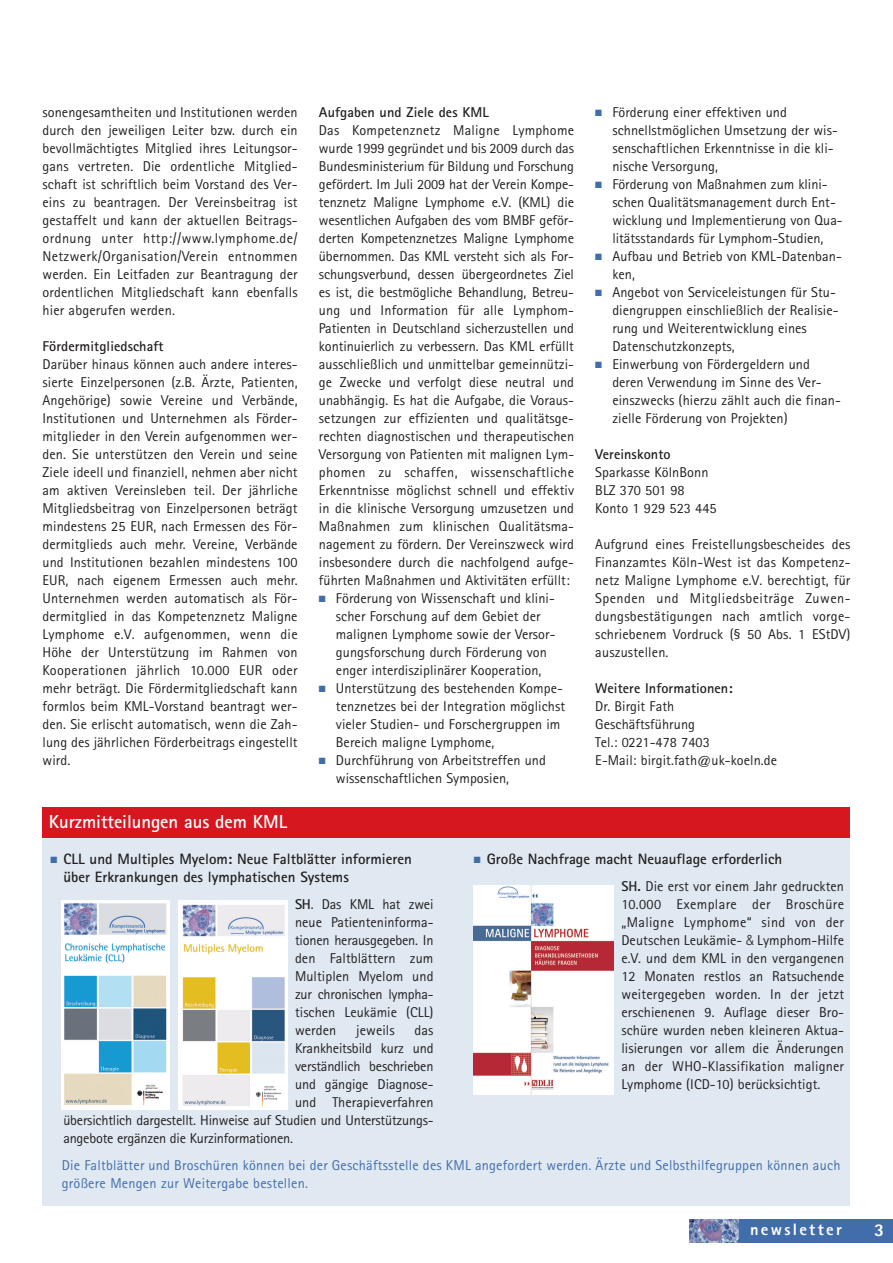
<style>
.page{position:relative;width:893px;height:1263px;background:#fff}
.page>*{position:absolute;margin:0;border:0;box-sizing:border-box;transform-origin:0 0}
.t1{font:700 18.75px "Rotis Sans Serif";letter-spacing:-.005em;color:#fff}
.t2{font:800 18px "Rotis Sans Serif";color:#fff}
.t3{font:800 16.5px "Rotis Sans Serif";letter-spacing:.14em;color:#fff}
.t4{font:700 15px/18px "Rotis Sans Serif";color:#231f20}
.t5{font:14.25px/18px "Rotis Sans Serif";letter-spacing:.005em;color:#231f20}
.t6{font:14.25px/18px "Rotis Sans Serif";letter-spacing:.015em;color:#426dab}
.t7{font:14.25px "Rotis Sans Serif";letter-spacing:-.015em;color:#231f20}
.t8{font:700 14.25px "Rotis Sans Serif";letter-spacing:.005em;color:#231f20}
.s1{color:#426dab}
.s2{font-weight:700}
.s3{font-family:"Helvetica Neue";font-weight:300;font-stretch:condensed}
</style>
<div class="page">
<div style="left:690px;top:1219px;width:203px;height:24px;background:#426dab"></div>
<img style="left:690px;top:1219px;width:49px;height:24px">
<div style="left:43px;top:807px;width:807px;height:34px;background:#d7171f"></div>
<div style="left:43px;top:838px;width:807px;height:367px;background:#e0e9f2"></div>
<img style="left:474px;top:885px;width:140px;height:209px">
<img style="left:62px;top:900px;width:107px;height:209px">
<img style="left:178px;top:901px;width:110px;height:208px">
<p class="t5" style="left:43px;top:105px;width:257px;text-align:justify">sonengesamtheiten und Institutionen werden durch den jeweiligen Leiter bzw. durch ein bevollmächtigtes Mitglied ihres Leitungsor&shy;gans vertreten. Die ordentliche Mitglied&shy;schaft ist schriftlich beim Vorstand des Ver&shy;eins zu beantragen. Der Vereinsbeitrag ist gestaffelt und kann der aktuellen Beitrags&shy;ordnung unter http://www.lymphome.de/ Netzwerk/Organisation/Verein entnommen werden. Ein Leitfaden zur Beantragung der ordentlichen Mitgliedschaft kann ebenfalls hier abgerufen werden.</p>
<p class="t8" style="left:43px;top:341px;width:122px">Fördermitgliedschaft</p>
<p class="t5" style="left:43px;top:357px;width:257px;text-align:justify">Darüber hinaus können auch andere interes&shy;sierte Einzelpersonen (z.B. Ärzte, Patienten, Angehörige) sowie Vereine und Verbände, Institutionen und Unternehmen als Förder&shy;mitglieder in den Verein aufgenommen wer&shy;den. Sie unterstützen den Verein und seine Ziele ideell und finanziell, nehmen aber nicht am aktiven Vereinsleben teil. Der jährliche Mitgliedsbeitrag von Einzelpersonen beträgt mindestens 25 EUR, nach Ermessen des För&shy;dermitglieds auch mehr. Vereine, Verbände und Institutionen bezahlen mindestens 100<br>EUR, nach eigenem Ermessen auch mehr.<br>Unternehmen werden automatisch als För&shy;dermitglied in das Kompetenznetz Maligne Lymphome e.V. aufgenommen, wenn die Höhe der Unterstützung im Rahmen von Kooperationen jährlich 10.000 EUR oder mehr beträgt. Die Fördermitgliedschaft kann formlos beim KML-Vorstand beantragt wer&shy;den. Sie erlischt automatisch, wenn die Zah&shy;lung des jährlichen Förderbeitrags eingestellt wird.</p>
<p class="t8" style="left:319px;top:107px;width:171px">Aufgaben und Ziele des KML</p>
<p class="t5" style="left:319px;top:123px;width:257px;text-align:justify">Das Kompetenznetz Maligne Lymphome wurde 1999 gegründet und bis 2009 durch das Bundesministerium für Bildung und Forschung gefördert. Im Juli 2009 hat der Verein Kompe&shy;tenznetz Maligne Lymphome e.V. (KML) die wesentlichen Aufgaben des vom BMBF geför&shy;derten Kompetenznetzes Maligne Lymphome übernommen. Das KML versteht sich als For&shy;schungsverbund, dessen übergeordnetes Ziel es ist, die bestmögliche Behandlung, Betreu&shy;ung und Information für alle Lymphom-Patienten in Deutschland sicherzustellen und kontinuierlich zu verbessern. Das KML erfüllt ausschließlich und unmittelbar gemeinnützi&shy;ge Zwecke und verfolgt diese neutral und unabhängig. Es hat die Aufgabe, die Voraus&shy;setzungen zur effizienten und qualitätsge&shy;rechten diagnostischen und therapeutischen Versorgung von Patienten mit malignen Lym&shy;phomen zu schaffen, wissenschaftliche Erkenntnisse möglichst schnell und effektiv in die klinische Versorgung umzusetzen und Maßnahmen zum klinischen Qualitätsma&shy;nagement zu fördern. Der Vereinszweck wird insbesondere durch die nachfolgend aufge&shy;führten Maßnahmen und Aktivitäten erfüllt:</p>
<p class="t5" style="left:336px;top:591px;width:221px;text-indent:-17px"><span class="s1">■</span> Förderung von Wissenschaft und klini&shy;scher Forschung auf dem Gebiet der malignen Lymphome sowie der Versor&shy;gungsforschung durch Förderung von enger interdisziplinärer Kooperation,</p>
<p class="t5" style="left:336px;top:681px;width:231px;text-indent:-17px"><span class="s1">■</span> Unterstützung des bestehenden Kompe&shy;tenznetzes bei der Integration möglichst vieler Studien- und Forschergruppen im Bereich maligne Lymphome,</p>
<p class="t5" style="left:336px;top:753px;width:212px;text-indent:-17px"><span class="s1">■</span> Durchführung von Arbeitstreffen und wissenschaftlichen Symposien,</p>
<p class="t5" style="left:612px;top:105px;width:227px;text-indent:-17px"><span class="s1">■</span> Förderung einer effektiven und schnellstmöglichen Umsetzung der wis&shy;senschaftlichen Erkenntnisse in die kli&shy;nische Versorgung,</p>
<p class="t5" style="left:612px;top:177px;width:232px;text-indent:-17px"><span class="s1">■</span> Förderung von Maßnahmen zum klini&shy;schen Qualitätsmanagement durch Ent&shy;wicklung und Implementierung von Qua&shy;litätsstandards für Lymphom-Studien,</p>
<p class="t5" style="left:612px;top:249px;width:231px;text-indent:-17px"><span class="s1">■</span> Aufbau und Betrieb von KML-Datenban&shy;ken,</p>
<p class="t5" style="left:612px;top:285px;width:228px;text-indent:-17px"><span class="s1">■</span> Angebot von Serviceleistungen für Stu&shy;diengruppen einschließlich der Realisie&shy;rung und Weiterentwicklung eines Datenschutzkonzepts,</p>
<p class="t5" style="left:612px;top:357px;width:230px;text-indent:-17px"><span class="s1">■</span> Einwerbung von Fördergeldern und deren Verwendung im Sinne des Ver&shy;einszwecks (hierzu zählt auch die finan&shy;zielle Förderung von Projekten)</p>
<p class="t8" style="left:595px;top:449px;width:77px">Vereinskonto</p>
<p class="t5" style="left:595px;top:465px;width:123px">Sparkasse KölnBonn<br>BLZ 370 501 98<br>Konto 1 929 523 445</p>
<p class="t5" style="left:595px;top:537px;width:257px;text-align:justify">Aufgrund eines Freistellungsbescheides des Finanzamtes Köln-West ist das Kompetenz&shy;netz Maligne Lymphome e.V. berechtigt, für Spenden und Mitgliedsbeiträge Zuwen&shy;dungsbestätigungen nach amtlich vorge&shy;schriebenem Vordruck (§ 50 Abs. 1 EStDV) auszustellen.</p>
<p class="t8" style="left:595px;top:683px;width:139px">Weitere Informationen:</p>
<p class="t5" style="left:595px;top:699px;width:183px">Dr. Birgit Fath<br>Geschäftsführung<br>Tel.: 0221-478 7403<br>E-Mail: birgit.fath@uk-koeln.de</p>
<h1 class="t1" style="left:49px;top:815px;width:240px">Kurzmitteilungen aus dem KML</h1>
<p class="t4" style="left:63px;top:851px;width:350px;text-indent:-13px"><span class="s1">■</span> CLL und Multiples Myelom: Neue Faltblätter informieren über Erkrankungen des lymphatischen Systems</p>
<p class="t5" style="left:295px;top:897px;width:140px;text-align:justify"><span class="s2">SH</span>. Das KML hat zwei neue Patienteninforma&shy;tionen herausgegeben. In den Falt blättern zum Multiplen Myelom und zur chronischen lympha&shy;tischen Leukämie (CLL) werden</p>
<p class="t5" style="left:356px;top:1023px;width:40px">jeweils</p>
<p class="t5" style="left:415px;top:1023px;width:20px">das</p>
<p class="t5" style="left:295px;top:1041px;width:140px">Krankheitsbild kurz und</p>
<p class="t7" style="left:295px;top:1061px;width:140px">verständlich beschrieben</p>
<p class="t5" style="left:295px;top:1077px;width:140px">und gängige Diagnose-</p>
<p class="t5" style="left:295px;top:1095px;width:140px">und Therapieverfahren</p>
<p class="t7" style="left:63px;top:1115px;width:372px">übersichtlich dargestellt. Hinweise auf Studien und Unterstützungs-</p>
<p class="t7" style="left:63px;top:1133px;width:231px">angebote ergänzen die Kurz informationen.</p>
<p class="t4" style="left:474px;top:851px;width:310px"><span class="s1">■</span> Große Nachfrage macht Neuauflage erforderlich</p>
<p class="t5" style="left:621px;top:879px;width:224px;text-align:justify"><span class="s2">SH.</span> Die erst vor einem Jahr gedruckten 10.000 Exemplare der Broschüre „Maligne Lymphome“ sind von der Deutschen Leukämie- <span class="s3">&amp;</span> Lymphom-Hilfe e.V. und dem KML in den vergangenen 12 Mo na ten restlos an Ratsuchende weitergegeben worden. In der jetzt erschienenen 9. Auflage dieser Bro&shy;schüre wurden neben kleineren Aktua&shy;lisierungen vor allem die Änderungen an der WHO-Klassifikation maligner Lymphome (ICD-10) berück sichtigt.</p>
<p class="t6" style="left:62px;top:1158px;width:780px">Die Faltblätter und Broschüren können bei der Geschäftsstelle des KML angefordert werden. Ärzte und Selbsthilfegruppen können auch größere Mengen zur Weitergabe bestellen.</p>
<p class="t3" style="left:750px;top:1223px;width:93px">newsletter</p>
<p class="t2" style="left:874px;top:1223px;width:12px">3</p>
</div>
